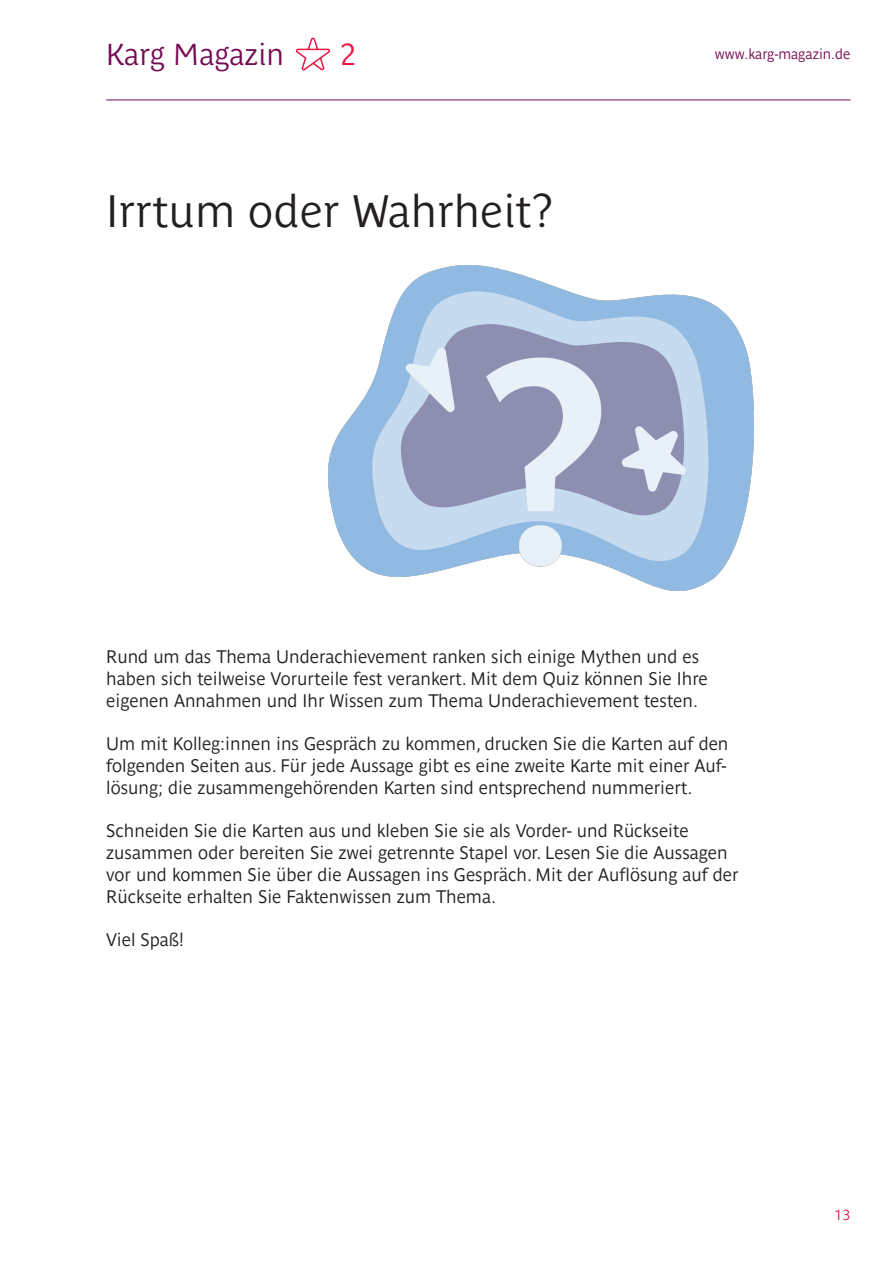
<style>
.page{position:relative;width:893px;height:1263px;background:#fff}
.page>*{position:absolute;margin:0;border:0;box-sizing:border-box;transform-origin:0 0}
.Headline{font:45px "Parisine Plus Pro Gris";color:#231f20}
.t1{font:30px "Parisine Plus Pro Gris";color:#740c54}
.t2{font:30px "Parisine Plus Pro Gris";color:#ed1845}
.Vorspann{font:18px/21.8px "Parisine Pro Gr";color:#231f20}
.t3{font:14.25px "Parisine Pro Gr";color:#740c54}
.t4{font:14.25px "Parisine Plus Pro Gris";color:#ed1845}
</style>
<div class="page">
<svg style="left:295px;top:37px;width:36px;height:34px"></svg>
<hr style="left:106px;top:100px;width:744px;height:1px;background:#740c54">
<img style="left:328px;top:266px;width:425px;height:325px">
<h2 class="t1" style="left:106px;top:32px;width:179px">Karg Magazin</h2>
<h2 class="t2" style="left:340px;top:32px;width:18px">2</h2>
<p class="t3" style="left:715px;top:44px;width:137px">www.karg-magazin.de</p>
<p class="Headline" style="left:106px;top:177px;width:449px">Irrtum oder Wahrheit?</p>
<p class="Vorspann" style="left:106px;top:644px;width:603px">Rund um das Thema Underachievement ranken sich einige Mythen und es haben sich teilweise Vorurteile fest verankert. Mit dem Quiz können Sie Ihre eigenen Annahmen und Ihr Wissen zum Thema Underachievement testen.</p>
<p class="Vorspann" style="left:106px;top:731px;width:624px;text-align:justify">Um mit Kolleg:innen ins Gespräch zu kommen, drucken Sie die Karten auf den folgenden Seiten aus. Für jede Aussage gibt es eine zweite Karte mit einer Auf&shy;lösung; die zusammengehörenden Karten sind entsprechend nummeriert.</p>
<p class="Vorspann" style="left:106px;top:818px;width:634px">Schneiden Sie die Karten aus und kleben Sie sie als Vorder- und Rückseite zusammen oder bereiten Sie zwei getrennte Stapel vor. Lesen Sie die Aussagen vor und kommen Sie über die Aussagen ins Gespräch. Mit der Auflösung auf der Rückseite erhalten Sie Faktenwissen zum Thema.</p>
<p class="Vorspann" style="left:106px;top:927px;width:79px">Viel Spaß!</p>
<p class="t4" style="left:834px;top:1205px;width:17px">13</p>
</div>
